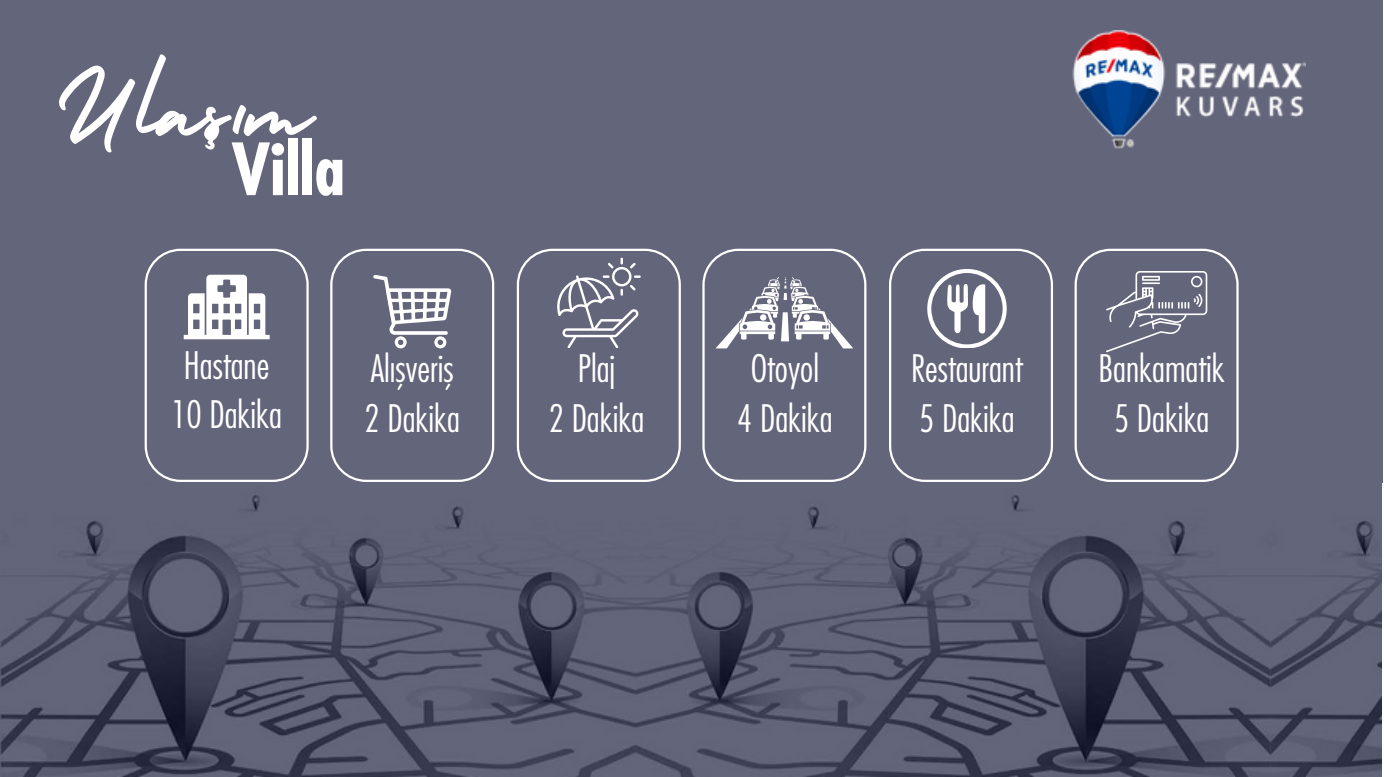
<style>
.page{position:relative;width:1384px;height:777px;background:#fff}
.page>*{position:absolute;margin:0;border:0;box-sizing:border-box;transform-origin:0 0}
.t1{font:113.1px "Holiday";color:#fff}
.t2{font:700 condensed 69.9px "Futura";color:#fff}
.t3{font:300 condensed 36.9px "Futura";color:#fff}
</style>
<div class="page">
<img style="left:0;top:482px;width:1382px;height:294px">
<div style="left:0;top:0;width:1382px;height:482px;background:#63657a"></div>
<img style="left:1072px;top:31px;width:233px;height:117px">
<svg style="left:145px;top:248px;width:164px;height:234px"></svg>
<svg style="left:330px;top:248px;width:164px;height:234px"></svg>
<svg style="left:517px;top:248px;width:164px;height:234px"></svg>
<svg style="left:702px;top:248px;width:164px;height:234px"></svg>
<svg style="left:889px;top:248px;width:164px;height:234px"></svg>
<svg style="left:1074px;top:248px;width:164px;height:234px"></svg>
<h2 class="t1" style="left:56px;top:23px;width:259px">Ulaşım</h2>
<p class="t2" style="left:231px;top:139px;width:115px">Villa</p>
<p class="t3" style="left:184px;top:349px;width:87px">Hastane</p>
<p class="t3" style="left:171px;top:398px;width:112px">10 Dakika</p>
<p class="t3" style="left:371px;top:352px;width:84px">Alışveriş</p>
<p class="t3" style="left:364px;top:402px;width:97px">2 Dakika</p>
<p class="t3" style="left:578px;top:352px;width:39px">Plaj</p>
<p class="t3" style="left:549px;top:402px;width:97px">2 Dakika</p>
<p class="t3" style="left:751px;top:352px;width:70px">Otoyol</p>
<p class="t3" style="left:737px;top:402px;width:97px">4 Dakika</p>
<p class="t3" style="left:911px;top:352px;width:113px">Restaurant</p>
<p class="t3" style="left:919px;top:402px;width:97px">5 Dakika</p>
<p class="t3" style="left:1098px;top:352px;width:128px">Bankamatik</p>
<p class="t3" style="left:1114px;top:402px;width:97px">5 Dakika</p>
</div>
